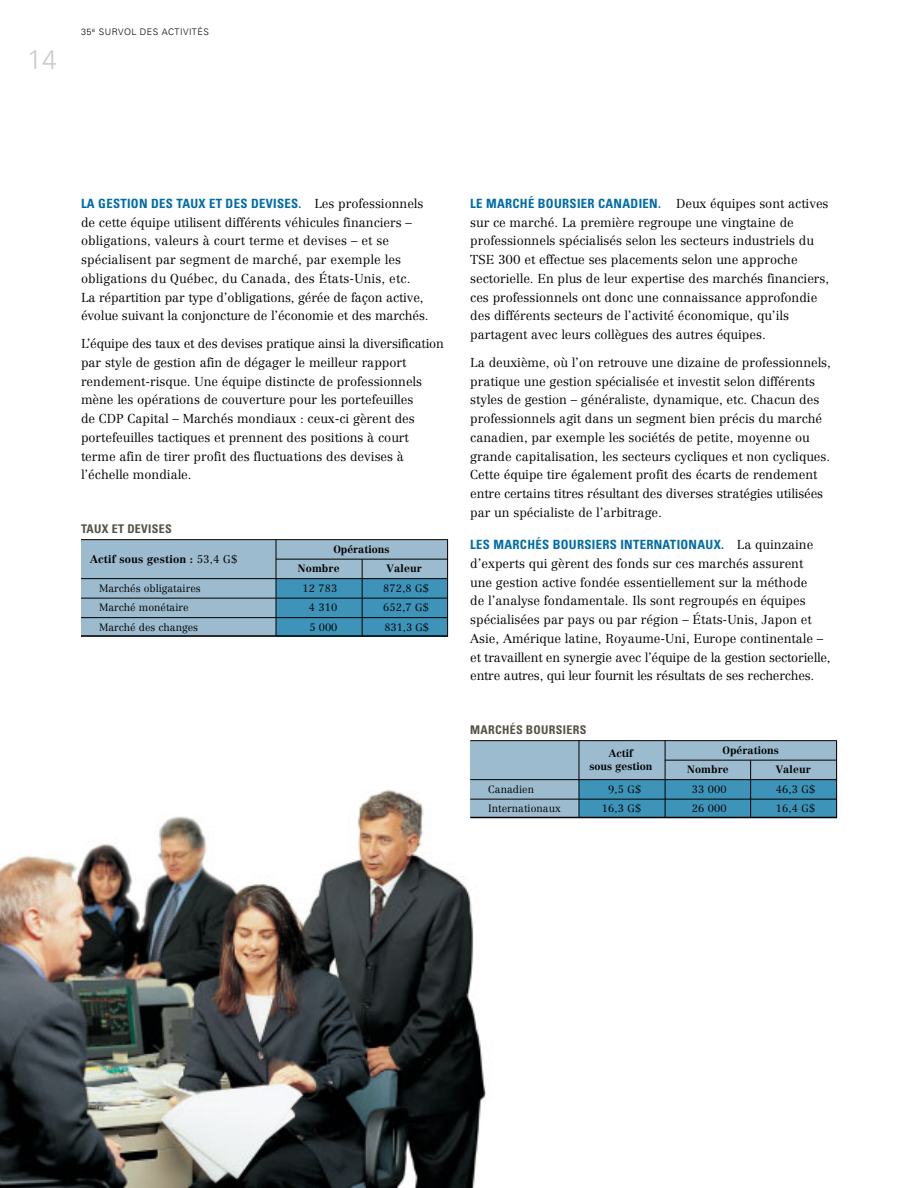
<style>
.page{position:relative;width:918px;height:1188px;background:#fff}
.page>*{position:absolute;margin:0;border:0;box-sizing:border-box;transform-origin:0 0}
.t1{font:300 27px "Univers";color:#ccccc8}
.t2{font:300 12.75px/18.8px "Centennial";color:#000}
.t3{font:700 condensed 12.75px "Univers";letter-spacing:.025em;color:#006ca7}
.t4{font:700 condensed 12px "Univers";letter-spacing:.025em;color:#565246}
.t5{font:700 10.8px "Centennial";letter-spacing:.015em;color:#000}
.t6{font:300 10.5px "Centennial";color:#000}
.t7{font:700 10.5px/19.5px "Centennial";color:#000}
.t8{font:300 9px "Univers";letter-spacing:.05em;color:#000}
.s1{font-family:"Centennial";font-weight:300;font-stretch:normal;color:#000}
.s2{font-weight:300}
</style>
<div class="page">
<img style="left:0;top:790px;width:500px;height:398px">
<div style="left:470px;top:741px;width:367px;height:77px;background:#9cbbce"></div>
<div style="left:579px;top:780px;width:258px;height:38px;background:#3e93b9"></div>
<hr style="left:665px;top:741px;width:1px;height:77px;background:#000">
<hr style="left:579px;top:741px;width:1px;height:77px;background:#000">
<hr style="left:750px;top:760px;width:1px;height:58px;background:#000">
<hr style="left:836px;top:741px;width:1px;height:77px;background:#000">
<div style="left:81px;top:540px;width:367px;height:97px;background:#9cbbce"></div>
<div style="left:276px;top:579px;width:172px;height:58px;background:#3e93b9"></div>
<hr style="left:362px;top:559px;width:1px;height:77px;background:#000">
<hr style="left:276px;top:540px;width:1px;height:96px;background:#000">
<hr style="left:447px;top:539px;width:1px;height:98px;background:#000">
<hr style="left:470px;top:740px;width:367px;height:1px;background:#000">
<hr style="left:665px;top:760px;width:172px;height:1px;background:#000">
<hr style="left:470px;top:779px;width:367px;height:1px;background:#000">
<hr style="left:470px;top:799px;width:367px;height:1px;background:#000">
<hr style="left:470px;top:817px;width:367px;height:1px;background:#000">
<hr style="left:81px;top:539px;width:367px;height:1px;background:#000">
<hr style="left:276px;top:559px;width:172px;height:1px;background:#000">
<hr style="left:81px;top:578px;width:367px;height:1px;background:#000">
<hr style="left:81px;top:598px;width:367px;height:1px;background:#000">
<hr style="left:81px;top:617px;width:367px;height:1px;background:#000">
<hr style="left:81px;top:635px;width:367px;height:2px;background:#000">
<h1 class="t1" style="left:27px;top:50px;width:32px">14</h1>
<p class="t8" style="left:81px;top:28px;width:129px">35<sup>e</sup> SURVOL DES ACTIVITÉS</p>
<p class="t3" style="left:81px;top:199px;width:344px">LA GESTION DES TAUX ET DES DEVISES. <span class="s1">Les professionnels</span></p>
<p class="t2" style="left:81px;top:214px;width:349px">de cette équipe utilisent différents véhicules financiers – obligations, valeurs à court terme et devises – et se spécialisent par segment de marché, par exemple les obligations du Québec, du Canada, des États-Unis, etc.<br>La répartition par type d’obligations, gérée de façon active, évolue suivant la conjoncture de l’économie et des marchés.</p>
<p class="t2" style="left:81px;top:335px;width:364px">L’équipe des taux et des devises pratique ainsi la diversification par style de gestion afin de dégager le meilleur rapport rendement-risque. Une équipe distincte de professionnels mène les opérations de couverture pour les portefeuilles<br>de CDP Capital – Marchés mondiaux : ceux-ci gèrent des portefeuilles tactiques et prennent des positions à court terme afin de tirer profit des fluctuations des devises à l’échelle mondiale.</p>
<p class="t4" style="left:81px;top:525px;width:92px">TAUX ET DEVISES</p>
<p class="t5" style="left:90px;top:555px;width:149px">Actif sous gestion : <span class="s2">53,4 G$</span></p>
<p class="t7" style="left:298px;top:540px;width:93px;text-indent:35px">Opérations<br>Nombre</p>
<p class="t7" style="left:387px;top:560px;width:37px">Valeur</p>
<p class="t6" style="left:99px;top:584px;width:103px">Marchés obligataires</p>
<p class="t6" style="left:303px;top:584px;width:36px">12 783</p>
<p class="t6" style="left:383px;top:584px;width:47px">872,8 G$</p>
<p class="t6" style="left:99px;top:603px;width:91px">Marché monétaire</p>
<p class="t6" style="left:309px;top:603px;width:30px">4 310</p>
<p class="t6" style="left:383px;top:603px;width:47px">652,7 G$</p>
<p class="t6" style="left:99px;top:623px;width:101px">Marché des changes</p>
<p class="t6" style="left:310px;top:623px;width:29px">5 000</p>
<p class="t6" style="left:384px;top:623px;width:46px">831,3 G$</p>
<p class="t3" style="left:470px;top:199px;width:360px">LE MARCHÉ BOURSIER CANADIEN. <span class="s1">Deux équipes sont actives</span></p>
<p class="t2" style="left:470px;top:214px;width:361px">sur ce marché. La première regroupe une vingtaine de professionnels spécialisés selon les secteurs industriels du TSE 300 et effectue ses placements selon une approche sectorielle. En plus de leur expertise des marchés financiers, ces professionnels ont donc une connaissance approfondie des différents secteurs de l’activité économique, qu’ils partagent avec leurs collègues des autres équipes.</p>
<p class="t2" style="left:470px;top:354px;width:362px">La deuxième, où l’on retrouve une dizaine de professionnels, pratique une gestion spécialisée et investit selon différents styles de gestion – généraliste, dynamique, etc. Chacun des professionnels agit dans un segment bien précis du marché canadien, par exemple les sociétés de petite, moyenne ou grande capitalisation, les secteurs cycliques et non cycliques.<br>Cette équipe tire également profit des écarts de rendement entre certains titres résultant des diverses stratégies utilisées par un spécialiste de l’arbitrage.</p>
<p class="t3" style="left:470px;top:540px;width:345px">LES MARCHÉS BOURSIERS INTERNATIONAUX. <span class="s1">La quinzaine</span></p>
<p class="t2" style="left:470px;top:555px;width:362px">d’experts qui gèrent des fonds sur ces marchés assurent<br>une gestion active fondée essentiellement sur la méthode<br>de l’analyse fondamentale. Ils sont regroupés en équipes spécialisées par pays ou par région – États-Unis, Japon et Asie, Amérique latine, Royaume-Uni, Europe continentale – et travaillent en synergie avec l’équipe de la gestion sectorielle, entre autres, qui leur fournit les résultats de ses recherches.</p>
<p class="t4" style="left:470px;top:726px;width:118px">MARCHÉS BOURSIERS</p>
<p class="t7" style="left:609px;top:744px;width:26px">Actif</p>
<p class="t7" style="left:723px;top:741px;width:58px">Opérations</p>
<p class="t7" style="left:589px;top:757px;width:64px">sous gestion</p>
<p class="t7" style="left:687px;top:761px;width:43px">Nombre</p>
<p class="t7" style="left:776px;top:761px;width:37px">Valeur</p>
<p class="t6" style="left:488px;top:785px;width:47px">Canadien</p>
<p class="t6" style="left:608px;top:785px;width:35px">9,5 G$</p>
<p class="t6" style="left:692px;top:785px;width:36px">33 000</p>
<p class="t6" style="left:776px;top:785px;width:41px">46,3 G$</p>
<p class="t6" style="left:488px;top:804px;width:74px">Internationaux</p>
<p class="t6" style="left:602px;top:804px;width:41px">16,3 G$</p>
<p class="t6" style="left:692px;top:804px;width:36px">26 000</p>
<p class="t6" style="left:776px;top:804px;width:41px">16,4 G$</p>
</div>
